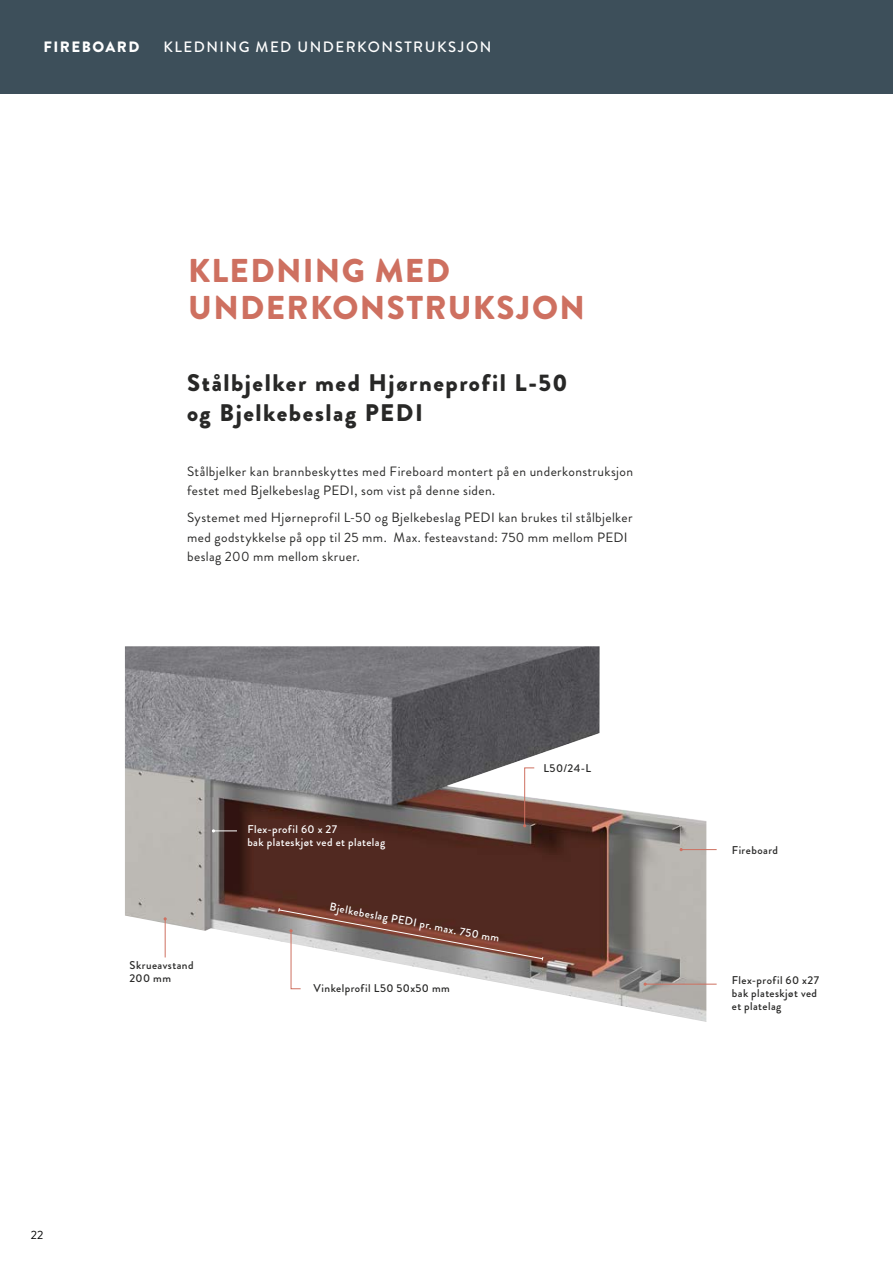
<style>
.page{position:relative;width:893px;height:1263px;background:#fff}
.page>*{position:absolute;margin:0;border:0;box-sizing:border-box;transform-origin:0 0}
.t1{font:900 33px/37.5px "Brandon Grotesque";letter-spacing:.04em;color:#ce7060}
.t2{font:900 24px/30px "Brandon Grotesque";letter-spacing:.065em;color:#282827}
.t3{font:500 15px "Brandon Grotesque";letter-spacing:.1em;color:#fff}
.t4{font:900 15px "Brandon Grotesque";letter-spacing:.1em;color:#fff}
.t5{font:13.5px/19.5px "Brandon Grotesque";letter-spacing:.03em;color:#282827}
.t6{font:12px "Brandon Grotesque";color:#000}
.t7{font:500 11.25px/12.6px "Brandon Grotesque";letter-spacing:.04em;color:#282827}
.t8{font:500 11.25px/12.6px "Brandon Grotesque";letter-spacing:.04em;color:#fff}
</style>
<div class="page">
<div style="left:0;top:0;width:893px;height:94px;background:#3d4f5a"></div>
<img style="left:125px;top:646px;width:581px;height:376px">
<hr style="left:165px;top:919px;width:1px;height:38px;background:#ce7060">
<svg style="left:523px;top:767px;width:12px;height:60px"></svg>
<svg style="left:278px;top:907px;width:266px;height:82px"></svg>
<hr style="left:681px;top:849px;width:36px;height:1px;background:#ce7060">
<svg style="left:212px;top:829px;width:25px;height:3px"></svg>
<hr style="left:645px;top:984px;width:72px;height:1px;background:#ce7060">
<p class="t4" style="left:44px;top:36px;width:97px">FIREBOARD</p>
<p class="t3" style="left:164px;top:36px;width:329px">KLEDNING MED UNDERKONSTRUKSJON</p>
<h1 class="t1" style="left:188px;top:252px;width:398px">KLEDNING MED<br>UNDERKONSTRUKSJON</h1>
<h2 class="t2" style="left:187px;top:368px;width:382px">Stålbjelker med Hjørneprofil L-50 og Bjelkebeslag PEDI</h2>
<p class="t5" style="left:187px;top:461px;width:448px">Stålbjelker kan brannbeskyttes med Fireboard montert på en underkonstruksjon festet med Bjelkebeslag PEDI, som vist på denne siden.</p>
<p class="t5" style="left:187px;top:508px;width:447px">Systemet med Hjørneprofil L-50 og Bjelkebeslag PEDI kan brukes til stålbjelker med godstykkelse på opp til 25 mm. Max. festeavstand: 750 mm mellom PEDI beslag 200 mm mellom skruer.</p>
<p class="t7" style="left:129px;top:959px;width:66px">Skrueavstand<br>200 mm</p>
<p class="t8" style="left:247px;top:823px;width:139px">Flex-profil 60 x 27<br>bak plateskjøt ved et platelag</p>
<p class="t8" style="left:331px;top:900px;width:174px;rotate:11deg">Bjelkebeslag PEDI pr. max. 750 mm</p>
<p class="t7" style="left:314px;top:982px;width:138px">Vinkelprofil L50 50x50 mm</p>
<p class="t7" style="left:543px;top:762px;width:49px">L50/24-L</p>
<p class="t6" style="left:31px;top:1226px;width:14px">22</p>
<p class="t7" style="left:732px;top:844px;width:48px">Fireboard</p>
<p class="t7" style="left:732px;top:974px;width:89px">Flex-profil 60 x27 bak plateskjøt ved et platelag</p>
</div>
